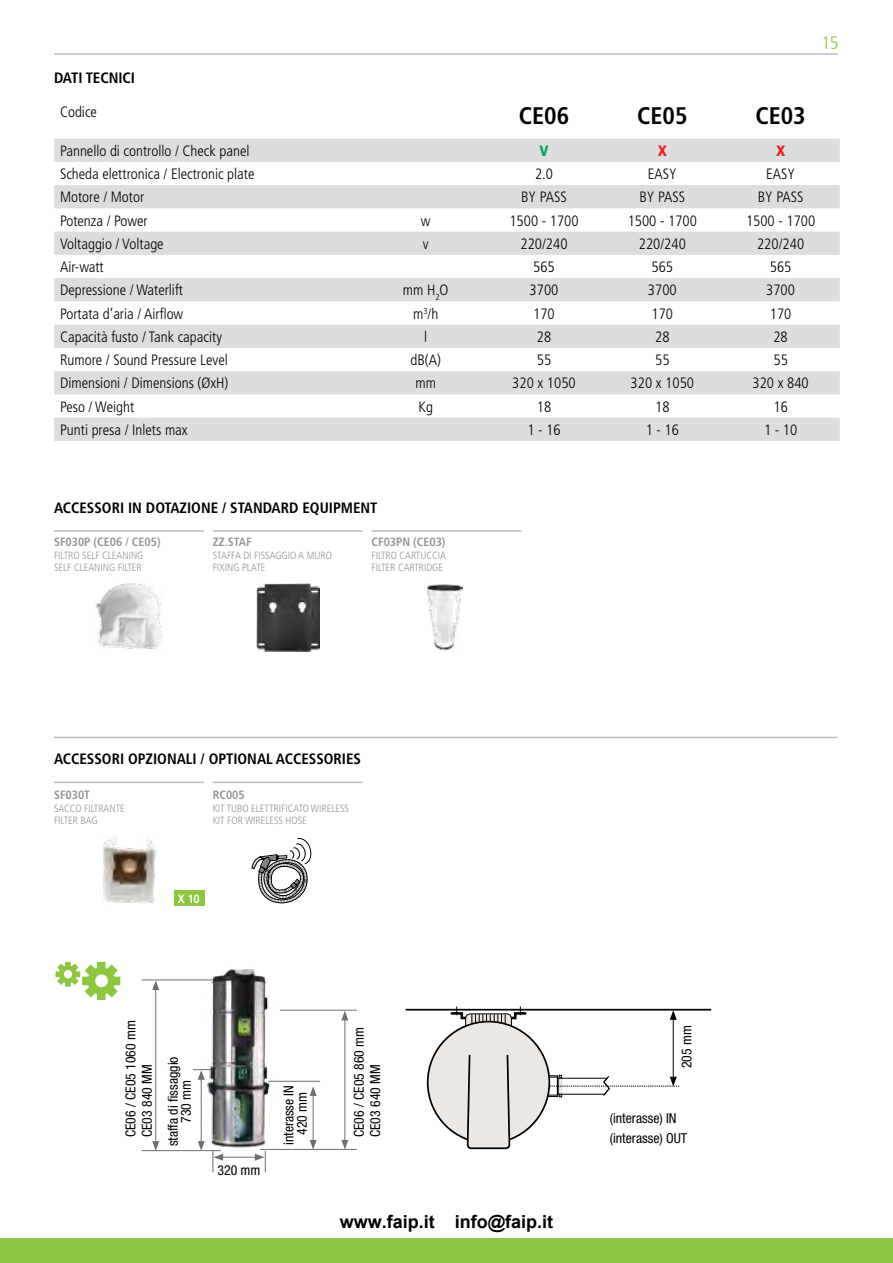
<style>
.page{position:relative;width:893px;height:1263px;background:#fff}
.page>*{position:absolute;margin:0;border:0;box-sizing:border-box;transform-origin:0 0}
.t1{font:700 condensed 24px "Frutiger";color:#000}
.t2{font:700 18px "Arial";color:#000}
.t3{font:300 condensed 18px "Frutiger";color:#8dc63f}
.t4{font:300 condensed 15px "Frutiger";color:#000}
.t5{font:700 condensed 15px "Frutiger";color:#000}
.t6{font:900 condensed 15px "Frutiger";color:#ed1d24}
.t7{font:900 condensed 15px "Frutiger";color:#00a651}
.t8{font:condensed 13.8px/16.5px "Helvetica Neue";color:#000}
.t9{font:700 condensed 12px "Frutiger";color:#939598}
.t10{font:700 condensed 12px "Frutiger";color:#fff}
.t11{font:300 condensed 10.5px/12.6px "Frutiger";color:#939598}
</style>
<div class="page">
<div style="left:0;top:1238px;width:892px;height:25px;background:#8dc63f"></div>
<hr style="left:54px;top:53px;width:783px;height:2px;background:#bcbec0">
<hr style="left:54px;top:737px;width:783px;height:1px;background:#bcbec0">
<hr style="left:54px;top:530px;width:150px;height:2px;background:#bcbec0">
<hr style="left:54px;top:782px;width:150px;height:1px;background:#bcbec0">
<hr style="left:213px;top:530px;width:150px;height:2px;background:#bcbec0">
<hr style="left:371px;top:530px;width:151px;height:2px;background:#bcbec0">
<hr style="left:213px;top:782px;width:150px;height:1px;background:#bcbec0">
<img style="left:96px;top:583px;width:66px;height:67px">
<div style="left:174px;top:890px;width:30px;height:16px;background:#8dc63f"></div>
<img style="left:103px;top:837px;width:53px;height:66px">
<hr style="left:221px;top:1157px;width:36px;height:1px;background:#6d6e71">
<hr style="left:142px;top:1150px;width:79px;height:1px;background:#6d6e71">
<svg style="left:255px;top:1151px;width:11px;height:21px"></svg>
<svg style="left:212px;top:1151px;width:11px;height:21px"></svg>
<hr style="left:142px;top:979px;width:74px;height:1px;background:#6d6e71">
<hr style="left:155px;top:988px;width:1px;height:155px;background:#6d6e71">
<svg style="left:152px;top:980px;width:7px;height:10px"></svg>
<svg style="left:152px;top:1141px;width:7px;height:10px"></svg>
<hr style="left:313px;top:1093px;width:1px;height:49px;background:#6d6e71">
<svg style="left:310px;top:1086px;width:7px;height:10px"></svg>
<svg style="left:310px;top:1140px;width:7px;height:9px"></svg>
<hr style="left:260px;top:1149px;width:97px;height:1px;background:#6d6e71">
<hr style="left:268px;top:1081px;width:52px;height:1px;background:#6d6e71">
<hr style="left:280px;top:1010px;width:77px;height:1px;background:#6d6e71">
<hr style="left:344px;top:1018px;width:1px;height:124px;background:#6d6e71">
<svg style="left:341px;top:1011px;width:7px;height:9px"></svg>
<svg style="left:341px;top:1140px;width:7px;height:9px"></svg>
<hr style="left:201px;top:1077px;width:1px;height:66px;background:#6d6e71">
<svg style="left:193px;top:1069px;width:11px;height:11px"></svg>
<svg style="left:198px;top:1141px;width:7px;height:10px"></svg>
<div style="left:537px;top:1075px;width:21px;height:22px;border:1px solid #000"></div>
<hr style="left:406px;top:1009px;width:305px;height:1px;background:#000">
<svg style="left:449px;top:1006px;width:79px;height:27px"></svg>
<hr style="left:673px;top:1017px;width:1px;height:62px;background:#000">
<svg style="left:670px;top:1010px;width:7px;height:10px"></svg>
<svg style="left:549px;top:1075px;width:130px;height:22px"></svg>
<div style="left:428px;top:1021px;width:121px;height:122px;background:#ebe7e4;border-radius:50%"></div>
<svg style="left:466px;top:1054px;width:43px;height:96px"></svg>
<img style="left:204px;top:969px;width:70px;height:181px">
<svg style="left:55px;top:962px;width:65px;height:38px"></svg>
<img style="left:256px;top:583px;width:64px;height:68px">
<svg style="left:54px;top:139px;width:786px;height:302px;fill:#dcddde"></svg>
<svg style="left:251px;top:838px;width:61px;height:66px"></svg>
<img style="left:426px;top:584px;width:37px;height:67px">
<p class="t3" style="left:821px;top:32px;width:19px">15</p>
<p class="t5" style="left:54px;top:69px;width:83px">DATI TECNICI</p>
<p class="t4" style="left:60px;top:103px;width:38px">Codice</p>
<h1 class="t1" style="left:519px;top:101px;width:52px">CE06</h1>
<h1 class="t1" style="left:637px;top:101px;width:52px">CE05</h1>
<h1 class="t1" style="left:755px;top:101px;width:52px">CE03</h1>
<p class="t4" style="left:60px;top:142px;width:191px">Pannello di controllo / Check panel</p>
<p class="t7" style="left:539px;top:142px;width:11px">V</p>
<p class="t6" style="left:658px;top:142px;width:11px">X</p>
<p class="t6" style="left:776px;top:142px;width:11px">X</p>
<p class="t4" style="left:60px;top:165px;width:196px">Scheda elettronica / Electronic plate</p>
<p class="t4" style="left:535px;top:165px;width:20px">2.0</p>
<p class="t4" style="left:648px;top:165px;width:30px">EASY</p>
<p class="t4" style="left:766px;top:165px;width:30px">EASY</p>
<p class="t4" style="left:60px;top:189px;width:86px">Motore / Motor</p>
<p class="t4" style="left:521px;top:189px;width:47px">BY PASS</p>
<p class="t4" style="left:639px;top:189px;width:47px">BY PASS</p>
<p class="t4" style="left:758px;top:189px;width:47px">BY PASS</p>
<p class="t4" style="left:60px;top:212px;width:89px">Potenza / Power</p>
<p class="t4" style="left:421px;top:212px;width:11px">w</p>
<p class="t4" style="left:509px;top:212px;width:71px">1500 - 1700</p>
<p class="t4" style="left:628px;top:212px;width:71px">1500 - 1700</p>
<p class="t4" style="left:746px;top:212px;width:71px">1500 - 1700</p>
<p class="t4" style="left:60px;top:235px;width:105px">Voltaggio / Voltage</p>
<p class="t4" style="left:423px;top:235px;width:7px">v</p>
<p class="t4" style="left:520px;top:235px;width:49px">220/240</p>
<p class="t4" style="left:639px;top:235px;width:49px">220/240</p>
<p class="t4" style="left:757px;top:235px;width:49px">220/240</p>
<p class="t4" style="left:60px;top:258px;width:45px">Air-watt</p>
<p class="t4" style="left:533px;top:258px;width:23px">565</p>
<p class="t4" style="left:651px;top:258px;width:23px">565</p>
<p class="t4" style="left:770px;top:258px;width:23px">565</p>
<p class="t4" style="left:60px;top:282px;width:125px">Depressione / Waterlift</p>
<p class="t4" style="left:403px;top:282px;width:47px">mm H<sub>2</sub>O</p>
<p class="t4" style="left:530px;top:282px;width:30px">3700</p>
<p class="t4" style="left:648px;top:282px;width:30px">3700</p>
<p class="t4" style="left:766px;top:282px;width:30px">3700</p>
<p class="t4" style="left:60px;top:305px;width:125px">Portata d’aria / Airflow</p>
<p class="t4" style="left:413px;top:305px;width:27px">m<sup>3</sup>/h</p>
<p class="t4" style="left:533px;top:305px;width:23px">170</p>
<p class="t4" style="left:651px;top:305px;width:23px">170</p>
<p class="t4" style="left:770px;top:305px;width:23px">170</p>
<p class="t4" style="left:60px;top:328px;width:163px">Capacità fusto / Tank capacity</p>
<p class="t4" style="left:424px;top:328px;width:5px">l</p>
<p class="t4" style="left:537px;top:328px;width:16px">28</p>
<p class="t4" style="left:655px;top:328px;width:16px">28</p>
<p class="t4" style="left:773px;top:328px;width:16px">28</p>
<p class="t4" style="left:60px;top:351px;width:169px">Rumore / Sound Pressure Level</p>
<p class="t4" style="left:410px;top:351px;width:32px">dB(A)</p>
<p class="t4" style="left:537px;top:351px;width:16px">55</p>
<p class="t4" style="left:655px;top:351px;width:16px">55</p>
<p class="t4" style="left:773px;top:351px;width:16px">55</p>
<p class="t4" style="left:60px;top:375px;width:170px">Dimensioni / Dimensions (ØxH)</p>
<p class="t4" style="left:415px;top:375px;width:22px">mm</p>
<p class="t4" style="left:512px;top:375px;width:65px">320 x 1050</p>
<p class="t4" style="left:631px;top:375px;width:65px">320 x 1050</p>
<p class="t4" style="left:752px;top:375px;width:58px">320 x 840</p>
<p class="t4" style="left:60px;top:398px;width:76px">Peso / Weight</p>
<p class="t4" style="left:418px;top:398px;width:16px">Kg</p>
<p class="t4" style="left:537px;top:398px;width:16px">18</p>
<p class="t4" style="left:655px;top:398px;width:16px">18</p>
<p class="t4" style="left:773px;top:398px;width:16px">16</p>
<p class="t4" style="left:60px;top:421px;width:129px">Punti presa / Inlets max</p>
<p class="t4" style="left:527px;top:421px;width:35px">1 - 16</p>
<p class="t4" style="left:646px;top:421px;width:35px">1 - 16</p>
<p class="t4" style="left:764px;top:421px;width:35px">1 - 10</p>
<p class="t5" style="left:54px;top:498px;width:325px">ACCESSORI IN DOTAZIONE / STANDARD EQUIPMENT</p>
<p class="t9" style="left:54px;top:535px;width:108px">SF030P (CE06 / CE05)</p>
<p class="t11" style="left:54px;top:549px;width:91px">FILTRO SELF CLEANING<br>SELF CLEANING FILTER</p>
<p class="t9" style="left:213px;top:535px;width:40px">ZZ.STAF</p>
<p class="t11" style="left:213px;top:549px;width:121px">STAFFA DI FISSAGGIO A MURO<br>FIXING PLATE</p>
<p class="t9" style="left:371px;top:535px;width:76px">CF03PN (CE03)</p>
<p class="t11" style="left:371px;top:549px;width:76px">FILTRO CARTUCCIA<br>FILTER CARTRIDGE</p>
<p class="t5" style="left:54px;top:750px;width:309px">ACCESSORI OPZIONALI / OPTIONAL ACCESSORIES</p>
<p class="t9" style="left:54px;top:788px;width:38px">SF030T</p>
<p class="t11" style="left:54px;top:802px;width:72px">SACCO FILTRANTE<br>FILTER BAG</p>
<p class="t9" style="left:213px;top:788px;width:34px">RC005</p>
<p class="t11" style="left:213px;top:802px;width:138px">KIT TUBO ELETTRIFICATO WIRELESS<br>KIT FOR WIRELESS HOSE</p>
<p class="t10" style="left:178px;top:891px;width:24px">X 10</p>
<p class="t8" style="left:122px;top:1137px;width:118px;rotate:-90deg">CE06 / CE05 1060 mm<br>CE03 840 MM</p>
<p class="t8" style="left:678px;top:1068px;width:45px;rotate:-90deg">205 mm</p>
<p class="t8" style="left:351px;top:1137px;width:112px;rotate:-90deg">CE06 / CE05 860 mm<br>CE03 640 MM</p>
<p class="t8" style="left:166px;top:1146px;width:91px;line-height:13px;text-align:center;rotate:-90deg">staffa di fissaggio<br>730 mm</p>
<p class="t8" style="left:282px;top:1145px;width:62px;line-height:13px;text-align:center;rotate:-90deg">interasse IN<br>420 mm</p>
<p class="t8" style="left:610px;top:1109px;width:68px">(interasse) IN</p>
<p class="t8" style="left:610px;top:1130px;width:79px">(interasse) OUT</p>
<p class="t8" style="left:217px;top:1162px;width:45px">320 mm</p>
<p class="t2" style="left:340px;top:1209px;width:215px">www.faip.it info@faip.it</p>
</div>
